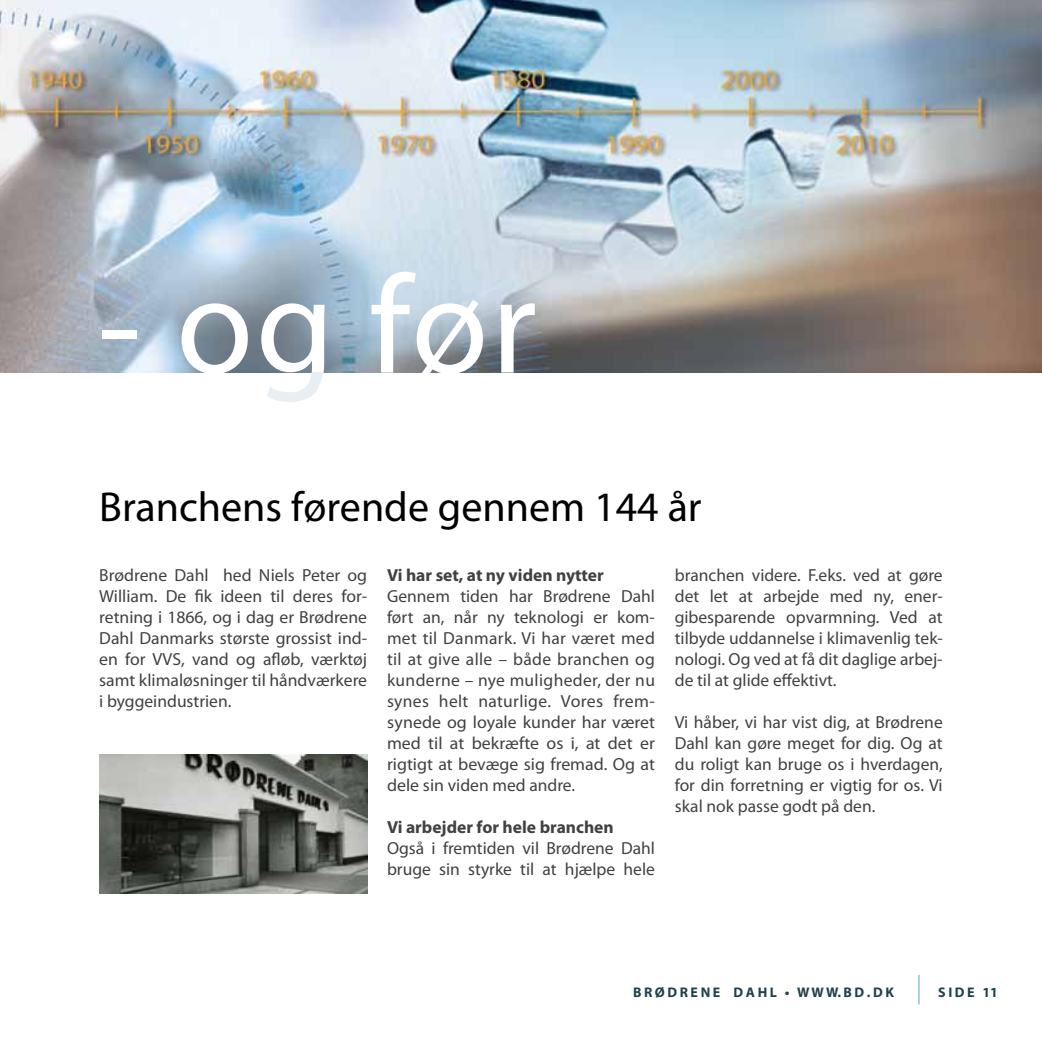
<style>
.page{position:relative;width:1042px;height:1042px;background:#fff}
.page>*{position:absolute;margin:0;border:0;box-sizing:border-box;transform-origin:0 0}
.t1{font:140px "Myriad Pro";color:#fff}
.t2{font:42px "Myriad";color:#000}
.t3{font:17.5px/21px "Myriad Pro";color:#414042;text-align:justify}
.t4{font:700 17.5px "Myriad Pro";color:#414042}
.t5{font:700 14px "Myriad Pro";color:#1f414e}
</style>
<div class="page">
<img style="left:0;top:0;width:1042px;height:372px">
<svg style="left:918px;top:975px;width:1px;height:29px"></svg>
<img style="left:99px;top:754px;width:268px;height:139px">
<svg style="left:267px;top:372px;width:57px;height:30px"></svg>
<h1 class="t1" style="left:98px;top:239px;width:440px">- og før</h1>
<h2 class="t2" style="left:99px;top:486px;width:604px">Branchens førende gennem 144 år</h2>
<p class="t3" style="left:99px;top:564px;width:269px">Brødrene Dahl hed Niels Peter og William. De fik ideen til deres for&shy;retning i 1866, og i dag er Brødrene Dahl Danmarks største grossist ind&shy;en for VVS, vand og afløb, værktøj samt klimaløsninger til håndværkere i byggeindustrien.</p>
<p class="t4" style="left:387px;top:563px;width:218px">Vi har set, at ny viden nytter</p>
<p class="t3" style="left:387px;top:585px;width:269px">Gennem tiden har Brødrene Dahl ført an, når ny teknologi er kom&shy;met til Danmark. Vi har været med til at give alle – både branchen og kunderne – nye muligheder, der nu synes helt naturlige. Vores frem&shy;synede og loyale kunder har været med til at bekræfte os i, at det er rigtigt at bevæge sig fremad. Og at dele sin viden med andre.</p>
<p class="t4" style="left:387px;top:815px;width:228px">Vi arbejder for hele branchen</p>
<p class="t3" style="left:387px;top:837px;width:269px">Også i fremtiden vil Brødrene Dahl bruge sin styrke til at hjælpe hele</p>
<p class="t3" style="left:675px;top:564px;width:269px">branchen videre. F.eks. ved at gøre det let at arbejde med ny, ener&shy;gibesparende opvarmning. Ved at tilbyde uddannelse i klimavenlig tek&shy;nologi. Og ved at få dit daglige arbej&shy;de til at glide effektivt.</p>
<p class="t3" style="left:675px;top:711px;width:269px">Vi håber, vi har vist dig, at Brødrene Dahl kan gøre meget for dig. Og at du roligt kan bruge os i hverdagen, for din forretning er vigtig for os. Vi skal nok passe godt på den.</p>
<p class="t5" style="left:633px;top:983px;width:262px">B R Ø D R E N E D A H L • W W W. B D . D K</p>
<p class="t5" style="left:938px;top:983px;width:61px">S I D E 11</p>
</div>
